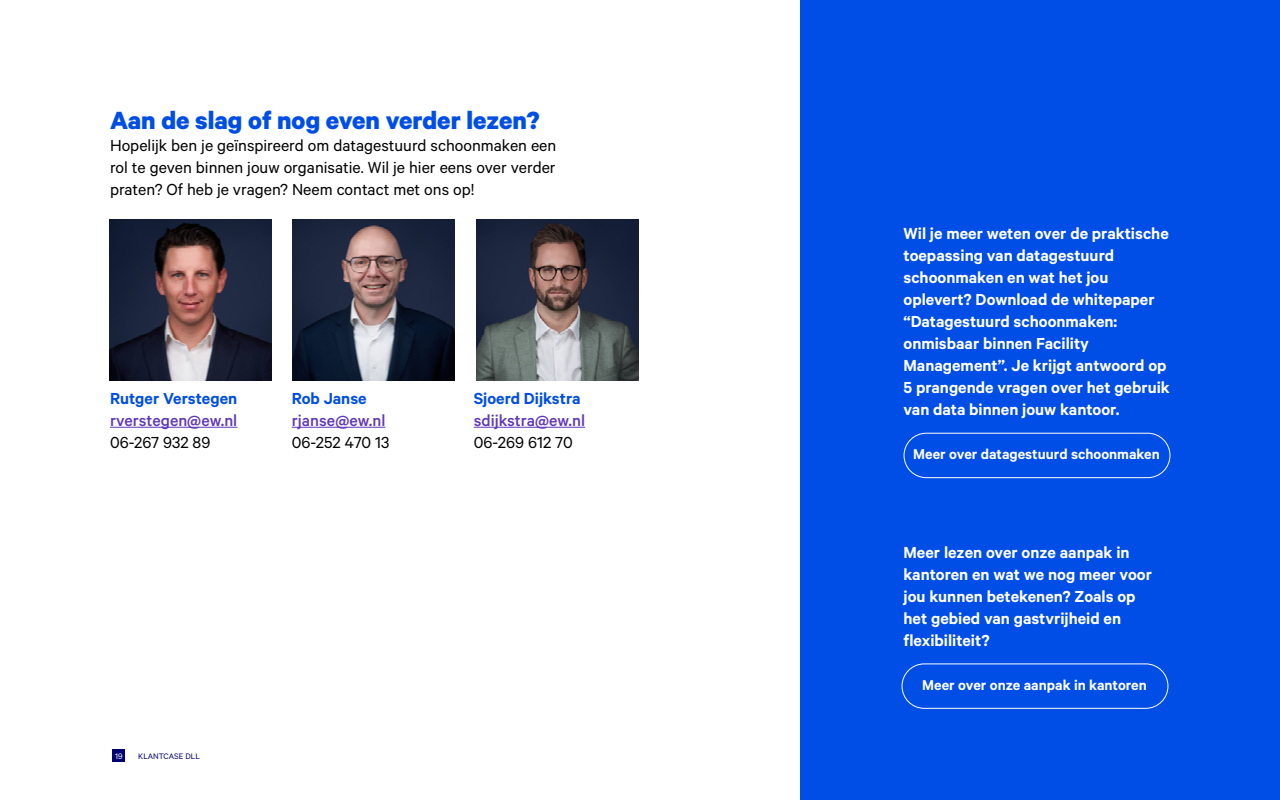
<style>
.page{position:relative;width:1280px;height:800px;background:#fff}
.page>*{position:absolute;margin:0;border:0;box-sizing:border-box;transform-origin:0 0}
.t1{font:700 28px "Calibre";color:#014ee6}
.t2{font:600 18px/22px "Calibre";color:#fff}
.t3{font:18px/22px "Calibre";color:#000;text-align:justify}
.t4{font:500 18px "Calibre";color:#5f37bb}
.t5{font:600 18px "Calibre";color:#014ee6}
.t6{font:600 16px "Calibre";color:#fff}
.t7{font:9px "Calibre";color:#000072}
.t8{font:9px "Calibre";color:#fff}
</style>
<div class="page">
<div style="left:800px;top:0;width:480px;height:800px;background:#014ee6"></div>
<hr style="left:110px;top:427px;width:127px;height:1px;background:#5f37bb">
<hr style="left:292px;top:427px;width:93px;height:1px;background:#5f37bb">
<hr style="left:474px;top:427px;width:111px;height:1px;background:#5f37bb">
<div style="left:904px;top:433px;width:266px;height:45px;border:1px solid #fff;border-radius:22px"></div>
<img style="left:293px;top:219px;width:161px;height:162px">
<img style="left:477px;top:219px;width:161px;height:162px">
<img style="left:110px;top:219px;width:162px;height:162px">
<div style="left:902px;top:663px;width:266px;height:46px;border:1px solid #fff;border-radius:22px"></div>
<div style="left:113px;top:750px;width:12px;height:12px;background:#000072"></div>
<h1 class="t1" style="left:110px;top:103px;width:431px">Aan de slag of nog even verder lezen?</h1>
<p class="t3" style="left:110px;top:134px;width:448px">Hopelijk ben je geïnspireerd om datagestuurd schoonmaken een rol te geven binnen jouw organisatie. Wil je hier eens over verder praten? Of heb je vragen? Neem contact met ons op!</p>
<p class="t5" style="left:110px;top:388px;width:129px">Rutger Verstegen</p>
<p class="t4" style="left:110px;top:410px;width:129px">rverstegen@ew.nl</p>
<p class="t3" style="left:110px;top:431px;width:102px">06-267 932 89</p>
<p class="t5" style="left:292px;top:388px;width:76px">Rob Janse</p>
<p class="t4" style="left:292px;top:410px;width:95px">rjanse@ew.nl</p>
<p class="t3" style="left:292px;top:431px;width:99px">06-252 470 13</p>
<p class="t5" style="left:474px;top:388px;width:108px">Sjoerd Dijkstra</p>
<p class="t4" style="left:474px;top:410px;width:113px">sdijkstra@ew.nl</p>
<p class="t3" style="left:474px;top:431px;width:100px">06-269 612 70</p>
<p class="t8" style="left:115px;top:751px;width:9px">19</p>
<p class="t7" style="left:138px;top:751px;width:63px">KLANTCASE DLL</p>
<p class="t2" style="left:904px;top:222px;width:268px">Wil je meer weten over de praktische toepassing van datagestuurd schoonmaken en wat het jou oplevert? Download de whitepaper “Datagestuurd schoonmaken: onmisbaar binnen Facility<br>Management”. Je krijgt antwoord op<br>5 prangende vragen over het gebruik van data binnen jouw kantoor.</p>
<p class="t6" style="left:913px;top:445px;width:248px">Meer over datagestuurd schoonmaken</p>
<p class="t2" style="left:904px;top:541px;width:250px">Meer lezen over onze aanpak in kantoren en wat we nog meer voor jou kunnen betekenen? Zoals op het gebied van gastvrijheid en flexibiliteit?</p>
<p class="t6" style="left:922px;top:676px;width:226px">Meer over onze aanpak in kantoren</p>
</div>
